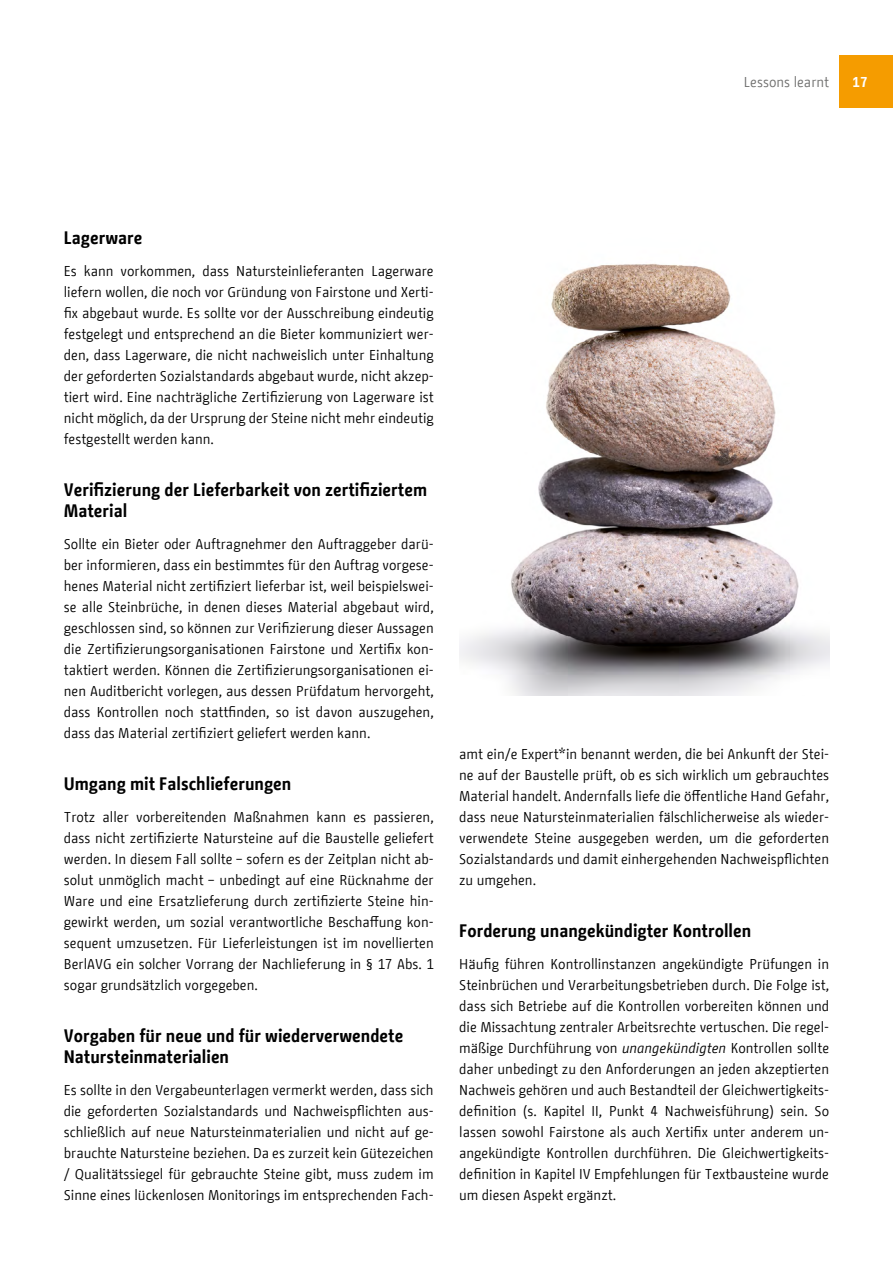
<style>
.page{position:relative;width:893px;height:1263px;background:#fff}
.page>*{position:absolute;margin:0;border:0;box-sizing:border-box;transform-origin:0 0}
.t1{font:700 18px/21px "BMF Change";color:#000}
.t2{font:14.25px/21px "BMF Change";color:#000;text-align:justify}
.t3{font:14.25px "BMF Change";color:#6f6f6e}
.t4{font:700 14.25px "BMF Change";color:#fff}
.s1{font-style:italic}
</style>
<div class="page">
<div style="left:839px;top:55px;width:54px;height:53px;background:#f59c00"></div>
<img style="left:459px;top:263px;width:370px;height:433px">
<p class="t3" style="left:744px;top:72px;width:87px">Lessons learnt</p>
<p class="t4" style="left:853px;top:72px;width:16px">17</p>
<p class="t1" style="left:64px;top:228px;width:80px">Lagerware</p>
<p class="t2" style="left:64px;top:260px;width:372px">Es kann vorkommen, dass Natursteinlieferanten Lagerware liefern wollen, die noch vor Gründung von Fairstone und Xerti&shy;fix abgebaut wurde. Es sollte vor der Ausschreibung eindeutig festgelegt und entsprechend an die Bieter kommuniziert wer&shy;den, dass Lagerware, die nicht nachweislich unter Einhaltung der geforderten Sozialstandards abgebaut wurde, nicht akzep&shy;tiert wird. Eine nachträgliche Zertifizierung von Lagerware ist nicht möglich, da der Ursprung der Steine nicht mehr eindeutig festgestellt werden kann.</p>
<p class="t1" style="left:64px;top:480px;width:365px">Verifizierung der Lieferbarkeit von zertifiziertem<br>Material</p>
<p class="t2" style="left:64px;top:533px;width:372px">Sollte ein Bieter oder Auftragnehmer den Auftraggeber darü&shy;ber informieren, dass ein bestimmtes für den Auftrag vorgese&shy;henes Material nicht zertifiziert lieferbar ist, weil beispielswei&shy;se alle Steinbrüche, in denen dieses Material abgebaut wird, geschlossen sind, so können zur Verifizierung dieser Aussagen die Zertifizierungsorganisationen Fairstone und Xertifix kon&shy;taktiert werden. Können die Zertifizierungsorganisationen ei&shy;nen Auditbericht vorlegen, aus dessen Prüfdatum hervorgeht, dass Kontrollen noch stattfinden, so ist davon auszugehen, dass das Material zertifiziert geliefert werden kann.</p>
<p class="t1" style="left:64px;top:774px;width:229px">Umgang mit Falschlieferungen</p>
<p class="t2" style="left:64px;top:806px;width:372px">Trotz aller vorbereitenden Maßnahmen kann es passieren, dass nicht zertifizierte Natursteine auf die Baustelle geliefert werden. In diesem Fall sollte – sofern es der Zeitplan nicht ab&shy;solut unmöglich macht – unbedingt auf eine Rücknahme der Ware und eine Ersatzlieferung durch zertifizierte Steine hin&shy;gewirkt werden, um sozial verantwortliche Beschaffung kon&shy;sequent umzusetzen. Für Lieferleistungen ist im novellierten BerlAVG ein solcher Vorrang der Nachlieferung in § 17 Abs. 1 sogar grundsätzlich vorgegeben.</p>
<p class="t1" style="left:64px;top:1026px;width:341px">Vorgaben für neue und für wiederverwendete<br>Natursteinmaterialien</p>
<p class="t2" style="left:64px;top:1079px;width:371px">Es sollte in den Vergabeunterlagen vermerkt werden, dass sich die geforderten Sozialstandards und Nachweispflichten aus&shy;schließlich auf neue Natursteinmaterialien und nicht auf ge&shy;brauchte Natursteine beziehen. Da es zurzeit kein Gütezeichen / Qualitätssiegel für gebrauchte Steine gibt, muss zudem im Sinne eines lückenlosen Monitorings im entsprechenden Fach-</p>
<p class="t2" style="left:459px;top:743px;width:371px">amt ein/e Expert*in benannt werden, die bei Ankunft der Stei&shy;ne auf der Baustelle prüft, ob es sich wirklich um gebrauchtes Material handelt. Andernfalls liefe die öffentliche Hand Gefahr, dass neue Natursteinmaterialien fälschlicherweise als wieder&shy;verwendete Steine ausgegeben werden, um die geforderten Sozialstandards und damit einhergehenden Nachweispflichten zu umgehen.</p>
<p class="t1" style="left:459px;top:921px;width:294px">Forderung unangekündigter Kontrollen</p>
<p class="t2" style="left:459px;top:953px;width:372px">Häufig führen Kontrollinstanzen angekündigte Prüfungen in Steinbrüchen und Verarbeitungsbetrieben durch. Die Folge ist, dass sich Betriebe auf die Kontrollen vorbereiten können und die Missachtung zentraler Arbeitsrechte vertuschen. Die regel&shy;mäßige Durchführung von <span class="s1">unangekündigten</span> Kontrollen sollte daher unbedingt zu den Anforderungen an jeden akzeptierten Nachweis gehören und auch Bestandteil der Gleichwertigkeits&shy;definition (s. Kapitel II, Punkt 4 Nachweisführung) sein. So lassen sowohl Fairstone als auch Xertifix unter anderem un&shy;angekündigte Kontrollen durchführen. Die Gleichwertigkeits&shy;definition in Kapitel IV Empfehlungen für Textbausteine wurde um diesen Aspekt ergänzt.</p>
</div>
